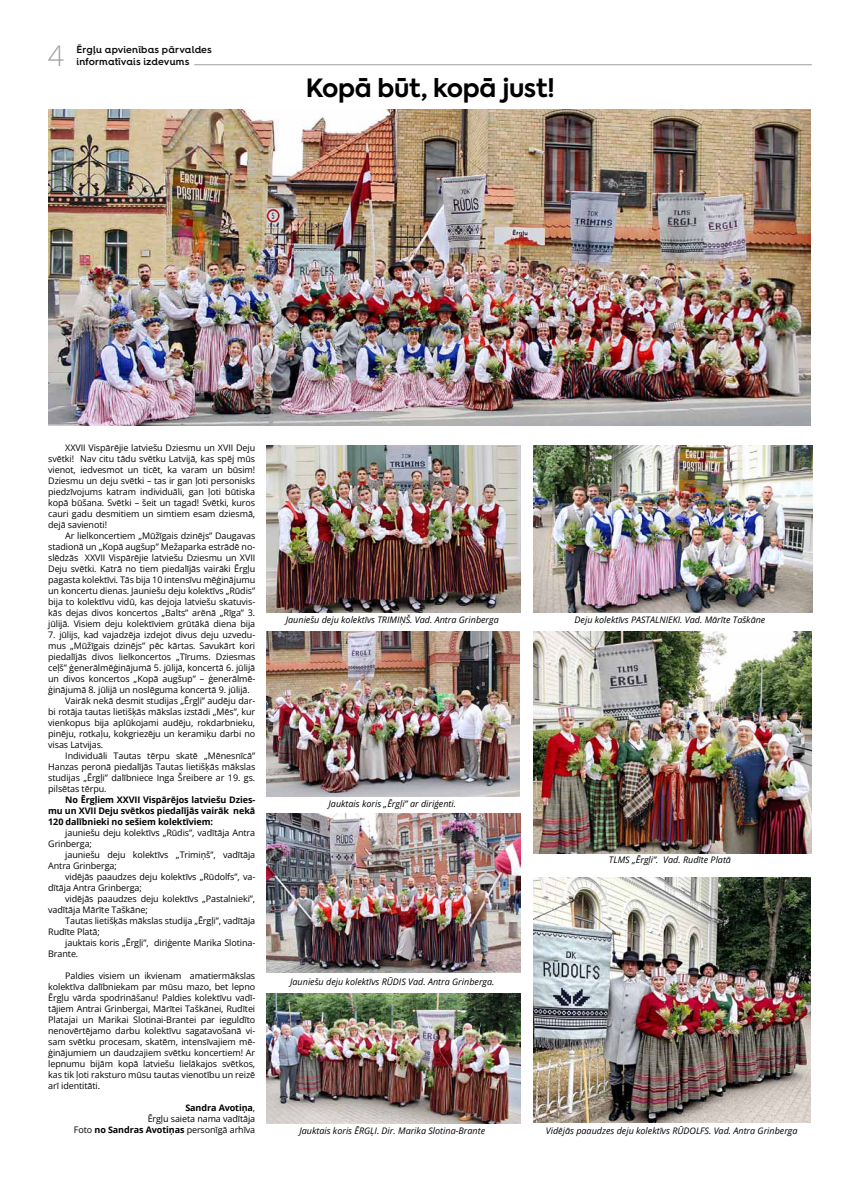
<style>
.page{position:relative;width:851px;height:1191px;background:#fff}
.page>*{position:absolute;margin:0;border:0;box-sizing:border-box;transform-origin:0 0}
.t1{font:300 28.5px "Open Sans";color:#9c9e9f}
.t2{font:700 25px "Axiforma";letter-spacing:-.015em;color:#000}
.t3{font:600 10px/12px "Hurme Geometric Sans 4";letter-spacing:.01em;color:#0a0a0b}
.t4{font:9px/11px "Open Sans";letter-spacing:-.01em;color:#000}
.t5{font:italic 9px "Open Sans";color:#000}
.t6{font:700 9px/11px "Open Sans";letter-spacing:-.01em;color:#000;text-align:justify}
.s1{font-weight:700}
</style>
<div class="page">
<hr style="left:194px;top:64px;width:617px;height:1px;background:#9c9e9f">
<img style="left:48px;top:109px;width:761px;height:316px">
<img style="left:267px;top:814px;width:253px;height:158px">
<img style="left:267px;top:445px;width:253px;height:167px">
<img style="left:267px;top:631px;width:252px;height:165px">
<img style="left:533px;top:631px;width:278px;height:222px">
<img style="left:533px;top:877px;width:277px;height:245px">
<img style="left:533px;top:445px;width:279px;height:167px">
<img style="left:267px;top:993px;width:253px;height:130px">
<h1 class="t1" style="left:48px;top:36px;width:18px">4</h1>
<p class="t3" style="left:77px;top:44px;width:137px">Ērgļu apvienības pārvaldes informatīvais izdevums</p>
<h2 class="t2" style="left:306px;top:70px;width:251px">Kopā būt, kopā just!</h2>
<p class="t4" style="left:48px;top:442px;width:208px;text-align:justify;text-indent:17px">XXVII Vispārējie latviešu Dziesmu un XVII Deju svētki! Nav citu tādu svētku Latvijā, kas spēj mūs vienot, iedvesmot un ticēt, ka varam un būsim!<br>Dziesmu un deju svētki – tas ir gan ļoti personisks piedzīvojums katram individuāli, gan ļoti būtiska kopā būšana. Svētki – šeit un tagad! Svētki, kuros cauri gadu desmitiem un simtiem esam dziesmā, dejā savienoti!</p>
<p class="t4" style="left:48px;top:530px;width:208px;text-align:justify;text-indent:17px">Ar lielkoncertiem „Mūžīgais dzinējs” Daugavas stadionā un „Kopā augšup” Mežaparka estrādē no&shy;slēdzās XXVII Vispārējie latviešu Dziesmu un XVII Deju svētki. Katrā no tiem piedalījās vairāki Ērgļu pagasta kolektīvi. Tās bija 10 intensīvu mēģinājumu un koncertu dienas. Jauniešu deju kolektīvs „Rūdis” bija to kolektīvu vidū, kas dejoja latviešu skatuvis&shy;kās dejas divos koncertos „Balts” arēnā „Rīga” 3. jūlijā. Visiem deju kolektīviem grūtākā diena bija</p>
<p class="t4" style="left:48px;top:629px;width:208px">7. jūlijs, kad vajadzēja izdejot divus deju uzvedu-</p>
<p class="t4" style="left:48px;top:640px;width:208px">mus „Mūžīgais dzinējs” pēc kārtas. Savukārt kori</p>
<p class="t4" style="left:48px;top:651px;width:208px">piedalījās divos lielkoncertos „Tīrums. Dziesmas</p>
<p class="t4" style="left:48px;top:662px;width:208px">ceļš” ģenerālmēģinājumā 5. jūlijā, koncertā 6. jūlijā</p>
<p class="t4" style="left:48px;top:673px;width:208px">un divos koncertos „Kopā augšup” – ģenerālmē-</p>
<p class="t4" style="left:48px;top:684px;width:203px">ģinājumā 8. jūlijā un noslēguma koncertā 9. jūlijā.</p>
<p class="t4" style="left:65px;top:695px;width:191px">Vairāk nekā desmit studijas „Ērgļi” audēju dar-</p>
<p class="t4" style="left:48px;top:706px;width:208px">bi rotāja tautas lietišķās mākslas izstādi „Mēs”, kur</p>
<p class="t4" style="left:48px;top:717px;width:208px">vienkopus bija aplūkojami audēju, rokdarbnieku,</p>
<p class="t4" style="left:48px;top:728px;width:208px">pinēju, rotkaļu, kokgriezēju un keramiķu darbi no</p>
<p class="t4" style="left:48px;top:739px;width:57px">visas Latvijas.</p>
<p class="t4" style="left:65px;top:750px;width:191px">Individuāli Tautas tērpu skatē „Mēnesnīcā”</p>
<p class="t4" style="left:48px;top:761px;width:208px">Hanzas peronā piedalījās Tautas lietišķās mākslas</p>
<p class="t4" style="left:48px;top:772px;width:208px">studijas „Ērgļi” dalībniece Inga Šreibere ar 19. gs.</p>
<p class="t4" style="left:48px;top:783px;width:60px">pilsētas tērpu.</p>
<p class="t6" style="left:48px;top:794px;width:208px;text-indent:17px">No Ērgļiem XXVII Vispārējos latviešu Dzies&shy;mu un XVII Deju svētkos piedalījās vairāk nekā 120 dalībnieki no sešiem kolektīviem:</p>
<p class="t4" style="left:48px;top:827px;width:208px;text-indent:17px">jauniešu deju kolektīvs „Rūdis”, vadītāja Antra<br>Grinberga;</p>
<p class="t4" style="left:48px;top:849px;width:208px;text-indent:17px">jauniešu deju kolektīvs „Trimiņš”, vadītāja<br>Antra Grinberga;</p>
<p class="t4" style="left:48px;top:871px;width:208px;text-indent:17px">vidējās paaudzes deju kolektīvs „Rūdolfs”, va&shy;dītāja Antra Grinberga;</p>
<p class="t4" style="left:48px;top:893px;width:208px;text-indent:17px">vidējās paaudzes deju kolektīvs „Pastalnieki”, vadītāja Mārīte Taškāne;</p>
<p class="t4" style="left:48px;top:915px;width:208px;text-indent:17px">Tautas lietišķās mākslas studija „Ērgļi”, vadītāja<br>Rudīte Platā;</p>
<p class="t4" style="left:48px;top:937px;width:208px;text-indent:17px">jauktais koris „Ērgļi”, diriģente Marika Slotina-<br>Brante.</p>
<p class="t4" style="left:48px;top:970px;width:208px;text-align:justify;text-indent:17px">Paldies visiem un ikvienam amatiermākslas kolektīva dalībniekam par mūsu mazo, bet lepno Ērgļu vārda spodrināšanu! Paldies kolektīvu vadī&shy;tājiem Antrai Grinbergai, Mārītei Taškānei, Rudītei Platajai un Marikai Slotinai-Brantei par ieguldīto nenovērtējamo darbu kolektīvu sagatavošanā vi&shy;sam svētku procesam, skatēm, intensīvajiem mē&shy;ģinājumiem un daudzajiem svētku koncertiem! Ar lepnumu bijām kopā latviešu lielākajos svētkos, kas tik ļoti raksturo mūsu tautas vienotību un reizē arī identitāti.</p>
<p class="t4" style="left:74px;top:1102px;width:183px;text-align:right"><span class="s1">Sandra Avotiņa</span>,<br>Ērgļu saieta nama vadītāja<br>Foto <span class="s1">no Sandras Avotiņas</span> personīgā arhīva</p>
<p class="t5" style="left:286px;top:613px;width:214px">Jauniešu deju kolektīvs TRIMIŅŠ. Vad. Antra Grinberga</p>
<p class="t5" style="left:574px;top:613px;width:192px">Deju kolektīvs PASTALNIEKI. Vad. Mārīte Taškāne</p>
<p class="t5" style="left:328px;top:797px;width:129px">Jauktais koris „Ērgļi” ar diriģenti.</p>
<p class="t5" style="left:290px;top:975px;width:206px">Jauniešu deju kolektīvs RŪDIS Vad. Antra Grinberga.</p>
<p class="t5" style="left:609px;top:854px;width:124px">TLMS „Ērgļi”. Vad. Rudīte Platā</p>
<p class="t5" style="left:299px;top:1125px;width:187px">Jauktais koris ĒRGĻI. Dir. Marika Slotina-Brante</p>
<p class="t5" style="left:546px;top:1125px;width:253px">Vidējās paaudzes deju kolektīvs RŪDOLFS. Vad. Antra Grinberga</p>
</div>
